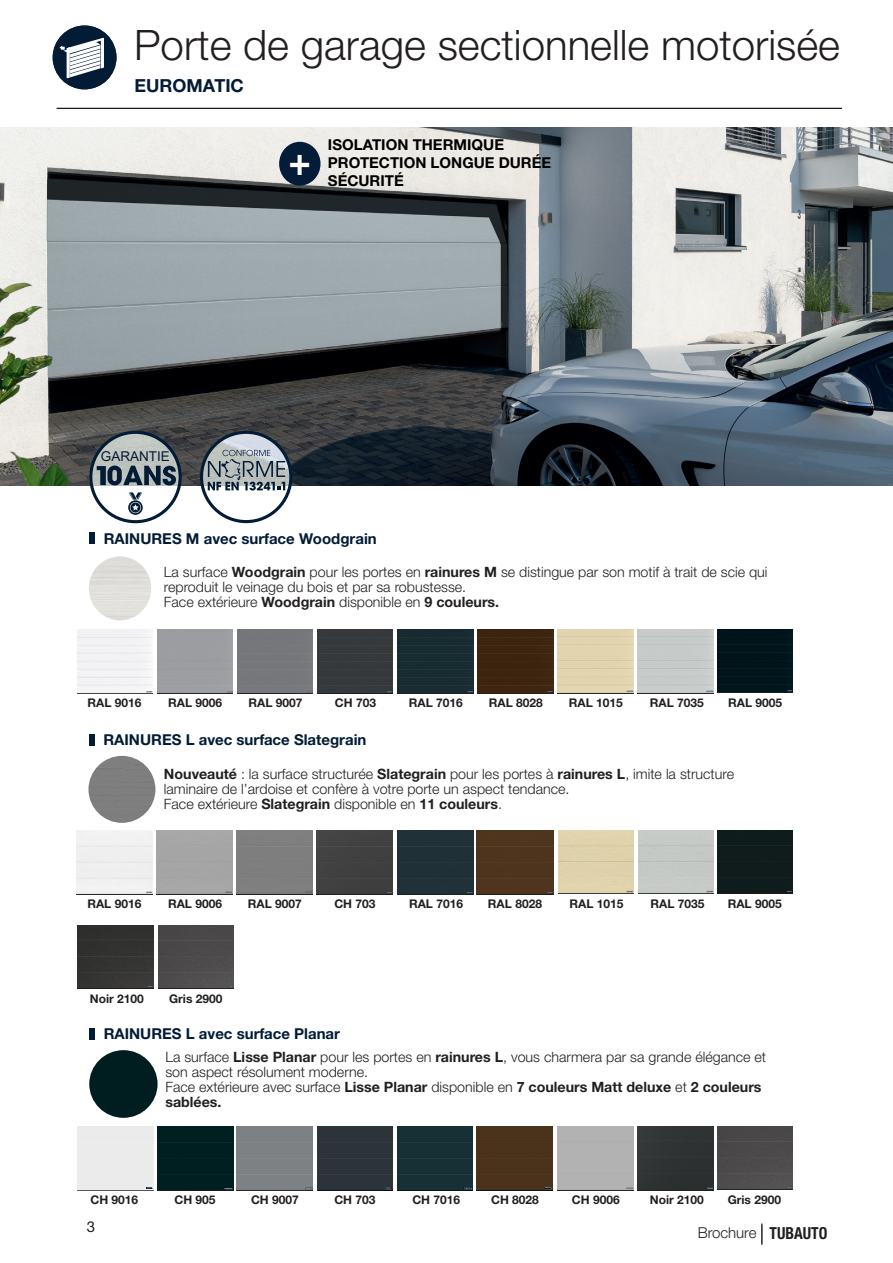
<style>
.page{position:relative;width:893px;height:1263px;background:#fff}
.page>*{position:absolute;margin:0;border:0;box-sizing:border-box;transform-origin:0 0}
.t1{font:300 42px "Hoermann Helvetica Neue";color:#231f20}
.t2{font:700 39.75px "Hoermann Helvetica Neue";color:#fbfbfa;scale:.94 1}
.t3{font:700 18px "Hoermann Helvetica Neue";color:#041c37}
.t4{font:700 15px "Hoermann Helvetica Neue";color:#031c36}
.t5{font:700 15px "Hoermann Helvetica Neue";color:#000001}
.t6{font:300 15px "Hoermann Helvetica Neue";color:#231f20}
.t7{font:15px "Hoermann Helvetica Neue Rm";color:#231f20}
.t8{font:300 14.25px/15px "Hoermann Helvetica Neue";color:#231f20}
.t9{font:700 14.25px/15px "Hoermann Helvetica Neue";color:#231f20}
.t10{font:13.5px "Arial";color:#031b35}
.t11{font:700 12px "Hoermann Helvetica Neue";color:#231f20}
.s1{font-weight:700}
.s2{font-weight:300}
.s3{font-weight:700;font-stretch:condensed;font-size:16.65px}
</style>
<div class="page">
<img style="left:0;top:128px;width:893px;height:358px">
<img style="left:200px;top:432px;width:92px;height:53px">
<svg style="left:201px;top:450px;width:90px;height:73px"></svg>
<img style="left:90px;top:431px;width:91px;height:34px">
<div style="left:89px;top:431px;width:93px;height:92px;border:3px solid #031c36;border-radius:50%"></div>
<hr style="left:57px;top:108px;width:785px;height:1px;background:#000001">
<div style="left:279px;top:142px;width:41px;height:44px;background:#041c37;border-radius:50%"></div>
<div style="left:718px;top:629px;width:75px;height:64px;background:#01141b"></div>
<div style="left:237px;top:629px;width:76px;height:64px;background:#76777b"></div>
<div style="left:317px;top:629px;width:76px;height:64px;background:#35393c"></div>
<img style="left:397px;top:629px;width:76px;height:64px">
<div style="left:477px;top:629px;width:76px;height:64px;background:#3d240e"></div>
<img style="left:77px;top:925px;width:76px;height:63px">
<div style="left:158px;top:925px;width:76px;height:63px;background:#4b4a4a"></div>
<div style="left:637px;top:1126px;width:76px;height:64px;background:#2f3334"></div>
<img style="left:718px;top:1126px;width:74px;height:64px">
<div style="left:77px;top:1127px;width:76px;height:63px;background:#ebebec"></div>
<div style="left:157px;top:1127px;width:76px;height:63px;background:#001f21"></div>
<div style="left:237px;top:1127px;width:76px;height:63px;background:#7d8184"></div>
<div style="left:317px;top:1127px;width:76px;height:63px;background:#2c3439"></div>
<svg style="left:385px;top:1187px;width:6px;height:2px"></svg>
<div style="left:397px;top:1127px;width:75px;height:63px;background:#153136"></div>
<svg style="left:464px;top:1187px;width:7px;height:2px"></svg>
<div style="left:477px;top:1126px;width:75px;height:64px;background:#4b321a"></div>
<img style="left:89px;top:556px;width:62px;height:64px">
<div style="left:88px;top:756px;width:67px;height:67px;background:#7e7e7e;border-radius:33px"></div>
<div style="left:89px;top:1050px;width:69px;height:68px;background:#001d1f;border-radius:34px"></div>
<div style="left:53px;top:26px;width:63px;height:63px;background:#031c36;border-radius:50%"></div>
<svg style="left:59px;top:38px;width:45px;height:40px"></svg>
<svg style="left:761px;top:1223px;width:1px;height:22px"></svg>
<div style="left:558px;top:830px;width:76px;height:64px;background:#e0d2ac"></div>
<div style="left:638px;top:830px;width:76px;height:64px;background:#c5c9c6"></div>
<div style="left:717px;top:830px;width:76px;height:64px;background:#0f1c1c"></div>
<div style="left:157px;top:830px;width:76px;height:64px;background:#a6a6a6"></div>
<div style="left:237px;top:830px;width:75px;height:64px;background:#7e7e7e"></div>
<div style="left:317px;top:830px;width:75px;height:64px;background:#404040"></div>
<div style="left:398px;top:830px;width:75px;height:64px;background:#1f3037"></div>
<div style="left:476px;top:830px;width:77px;height:64px;background:#4e351d"></div>
<div style="left:89px;top:532px;width:6px;height:12px;background:#031b35"></div>
<div style="left:89px;top:734px;width:6px;height:12px;background:#031b35"></div>
<div style="left:89px;top:1028px;width:6px;height:12px;background:#031b35"></div>
<svg style="left:90px;top:465px;width:90px;height:58px"></svg>
<p class="t1" style="left:134px;top:16px;width:707px">Porte de garage sectionnelle motorisée</p>
<p class="t3" style="left:135px;top:73px;width:111px">EUROMATIC</p>
<h2 class="t2" style="left:289px;top:132px;width:25px">+</h2>
<p class="t5" style="left:328px;top:134px;width:178px">ISOLATION THERMIQUE</p>
<p class="t5" style="left:328px;top:152px;width:225px">PROTECTION LONGUE DURÉE</p>
<p class="t5" style="left:328px;top:170px;width:77px">SÉCURITÉ</p>
<p class="t10" style="left:101px;top:447px;width:71px">GARANTIE</p>
<p class="t4" style="left:104px;top:528px;width:275px">RAINURES M avec surface Woodgrain</p>
<p class="t8" style="left:164px;top:564px;width:605px">La surface <span class="s1">Woodgrain</span> pour les portes en <span class="s1">rainures M</span> se distingue par son motif à trait de scie qui reproduit le veinage du bois et par sa robustesse.</p>
<p class="t8" style="left:164px;top:594px;width:337px">Face extérieure <span class="s1">Woodgrain</span> disponible en <span class="s1">9 couleurs.</span></p>
<p class="t11" style="left:168px;top:694px;width:56px">RAL 9006</p>
<p class="t11" style="left:248px;top:694px;width:56px">RAL 9007</p>
<p class="t11" style="left:335px;top:694px;width:43px">CH 703</p>
<p class="t11" style="left:409px;top:694px;width:56px">RAL 7016</p>
<p class="t11" style="left:489px;top:694px;width:56px">RAL 8028</p>
<p class="t11" style="left:569px;top:694px;width:56px">RAL 1015</p>
<p class="t11" style="left:650px;top:694px;width:56px">RAL 7035</p>
<p class="t11" style="left:728px;top:694px;width:56px">RAL 9005</p>
<p class="t11" style="left:87px;top:694px;width:56px">RAL 9016</p>
<p class="t4" style="left:103px;top:729px;width:265px">RAINURES L avec surface Slategrain</p>
<p class="t8" style="left:164px;top:765px;width:572px"><span class="s1">Nouveauté</span> : la surface structurée <span class="s1">Slategrain</span> pour les portes à <span class="s1">rainures L</span>, imite la structure laminaire de l’ardoise et confère à votre porte un aspect tendance.</p>
<p class="t8" style="left:164px;top:795px;width:340px">Face extérieure <span class="s1">Slategrain</span> disponible en <span class="s1">11 couleurs</span>.</p>
<p class="t11" style="left:87px;top:895px;width:56px">RAL 9016</p>
<p class="t11" style="left:168px;top:895px;width:56px">RAL 9006</p>
<p class="t11" style="left:248px;top:895px;width:56px">RAL 9007</p>
<p class="t11" style="left:334px;top:895px;width:43px">CH 703</p>
<p class="t11" style="left:409px;top:895px;width:56px">RAL 7016</p>
<p class="t11" style="left:488px;top:895px;width:56px">RAL 8028</p>
<p class="t11" style="left:570px;top:895px;width:56px">RAL 1015</p>
<p class="t11" style="left:650px;top:895px;width:56px">RAL 7035</p>
<p class="t11" style="left:728px;top:895px;width:56px">RAL 9005</p>
<p class="t11" style="left:90px;top:990px;width:56px">Noir 2100</p>
<p class="t11" style="left:169px;top:990px;width:55px">Gris 2900</p>
<p class="t4" style="left:104px;top:1023px;width:238px">RAINURES L avec surface Planar</p>
<p class="t8" style="left:165px;top:1048px;width:602px">La surface <span class="s1">Lisse Planar</span> pour les portes en <span class="s1">rainures L</span>, vous charmera par sa grande élégance et son aspect résolument moderne.</p>
<p class="t9" style="left:165px;top:1078px;width:598px"><span class="s2">Face extérieure avec surface</span> Lisse Planar <span class="s2">disponible en</span> 7 couleurs Matt deluxe <span class="s2">et</span> 2 couleurs sablées.</p>
<p class="t11" style="left:90px;top:1191px;width:49px">CH 9016</p>
<p class="t11" style="left:174px;top:1191px;width:43px">CH 905</p>
<p class="t11" style="left:251px;top:1191px;width:49px">CH 9007</p>
<p class="t11" style="left:334px;top:1191px;width:43px">CH 703</p>
<p class="t11" style="left:412px;top:1191px;width:49px">CH 7016</p>
<p class="t11" style="left:491px;top:1191px;width:49px">CH 8028</p>
<p class="t11" style="left:572px;top:1191px;width:49px">CH 9006</p>
<p class="t11" style="left:650px;top:1191px;width:56px">Noir 2100</p>
<p class="t11" style="left:728px;top:1191px;width:55px">Gris 2900</p>
<p class="t7" style="left:87px;top:1216px;width:10px">3</p>
<p class="t6" style="left:698px;top:1222px;width:131px">Brochure <span class="s3">TUBAUTO</span></p>
</div>
